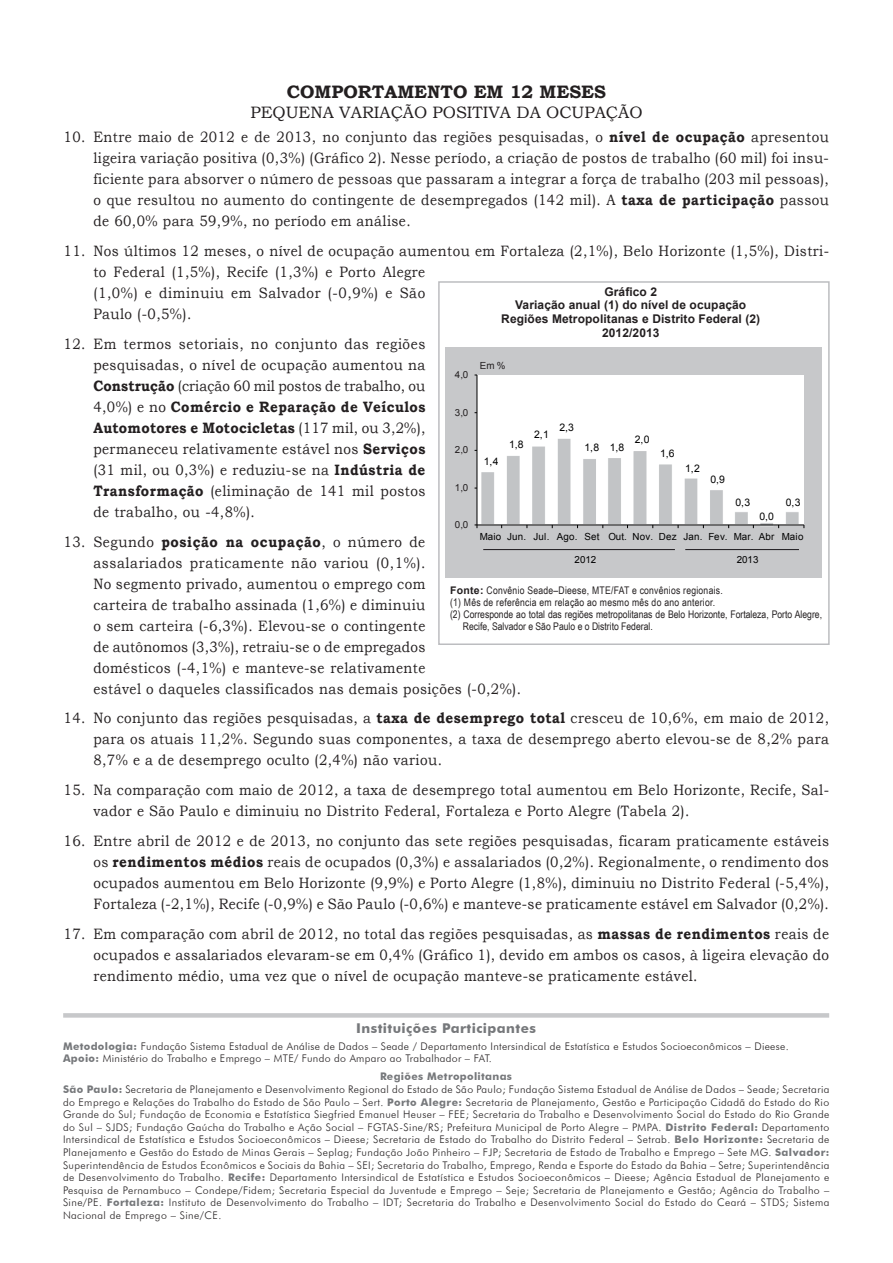
<style>
.page{position:relative;width:893px;height:1263px;background:#fff}
.page>*{position:absolute;margin:0;border:0;box-sizing:border-box;transform-origin:0 0}
.t1{font:700 18px "Bookman Old Style";color:#231f20}
.t2{font:16.5px "Bookman Old Style";color:#231f20}
.t3{font:15px/21px "Bookman Old Style";letter-spacing:.03em;color:#231f20;text-align:justify;scale:.9 1}
.t4{font:700 13.5px "Futura BT";letter-spacing:.03em;color:#76787b}
.t5{font:700 12px/13.6px "Arial";letter-spacing:.01em;color:#231f20;text-align:center}
.t6{font:300 10.5px/12.6px "Futura BT";letter-spacing:.04em;color:#231f20}
.t7{font:10.5px "Arial Narrow";color:#231f20}
.t8{font:10.5px "Arial Narrow";letter-spacing:.025em;color:#231f20}
.t9{font:10.35px "Arial";color:#000}
.t10{font:9.75px "Arial";letter-spacing:.015em;color:#000}
.t11{font:9.75px "Arial";color:#231f20}
.s1{font-weight:700}
.s2{font-weight:700;color:#76787b}
.s3{font-family:"Arial";font-weight:700}
</style>
<div class="page">
<div style="left:63px;top:1013px;width:766px;height:5px;background:#c7c8ca"></div>
<div style="left:446px;top:348px;width:376px;height:230px;background:#c7c8ca"></div>
<div style="left:438px;top:281px;width:392px;height:364px;border:2px solid #bcbdc0"></div>
<div style="left:477px;top:375px;width:327px;height:150px;background:#fff"></div>
<img style="left:481px;top:438px;width:318px;height:90px">
<hr style="left:477px;top:375px;width:1px;height:150px;background:#000">
<hr style="left:477px;top:525px;width:327px;height:1px;background:#000">
<hr style="left:483px;top:549px;width:192px;height:1px;background:#1b171b">
<hr style="left:685px;top:549px;width:114px;height:1px;background:#1b171b">
<p class="t1" style="left:287px;top:79px;width:321px">COMPORTAMENTO EM 12 MESES</p>
<p class="t2" style="left:250px;top:101px;width:394px">PEQUENA VARIAÇÃO POSITIVA DA OCUPAÇÃO</p>
<p class="t3" style="left:93px;top:126px;width:819px;text-indent:-30px">10. Entre maio de 2012 e de 2013, no conjunto das regiões pesquisadas, o <span class="s1">nível de ocupação</span> apresentou ligeira variação positiva (0,3%) (Gráfico 2). Nesse período, a criação de postos de trabalho (60 mil) foi insu&shy;ficiente para absorver o número de pessoas que passaram a integrar a força de trabalho (203 mil pessoas), o que resultou no aumento do contingente de desempregados (142 mil). A <span class="s1">taxa de participação</span> passou de 60,0% para 59,9%, no período em análise.</p>
<p class="t3" style="left:93px;top:240px;width:819px;text-align:left;text-indent:-30px">11. Nos últimos 12 meses, o nível de ocupação aumentou em Fortaleza (2,1%), Belo Horizonte (1,5%), Distri&shy;to Federal (1,5%), Recife (1,3%) e Porto Alegre<br>(1,0%) e diminuiu em Salvador (-0,9%) e São<br>Paulo (-0,5%).</p>
<p class="t3" style="left:93px;top:333px;width:370px;text-indent:-30px">12. Em termos setoriais, no conjunto das regiões pesquisadas, o nível de ocupação aumentou na <span class="s1">Construção</span> (criação 60 mil postos de trabalho, ou 4,0%) e no <span class="s1">Comércio e Reparação de Veículos Automotores e Motocicletas</span> (117 mil, ou 3,2%), permaneceu relativamente estável nos <span class="s1">Serviços </span>(31 mil, ou 0,3%) e reduziu-se na <span class="s1">Indústria de Transformação</span> (eliminação de 141 mil postos de trabalho, ou -4,8%).</p>
<p class="t3" style="left:93px;top:531px;width:477px;text-align:left;text-indent:-30px">13. Segundo <span class="s1">posição na ocupação</span>, o número de<br>assalariados praticamente não variou (0,1%).<br>No segmento privado, aumentou o emprego com<br>carteira de trabalho assinada (1,6%) e diminuiu<br>o sem carteira (-6,3%). Elevou-se o contingente<br>de autônomos (3,3%), retraiu-se o de empregados<br>domésticos (-4,1%) e manteve-se relativamente<br>estável o daqueles classificados nas demais posições (-0,2%).</p>
<p class="t3" style="left:93px;top:708px;width:819px;text-indent:-30px">14. No conjunto das regiões pesquisadas, a <span class="s1">taxa de desemprego total</span> cresceu de 10,6%, em maio de 2012, para os atuais 11,2%. Segundo suas componentes, a taxa de desemprego aberto elevou-se de 8,2% para 8,7% e a de desemprego oculto (2,4%) não variou.</p>
<p class="t3" style="left:93px;top:780px;width:819px;text-indent:-30px">15. Na comparação com maio de 2012, a taxa de desemprego total aumentou em Belo Horizonte, Recife, Sal&shy;vador e São Paulo e diminuiu no Distrito Federal, Fortaleza e Porto Alegre (Tabela 2).</p>
<p class="t3" style="left:93px;top:831px;width:819px;text-indent:-30px">16. Entre abril de 2012 e de 2013, no conjunto das sete regiões pesquisadas, ficaram praticamente estáveis os <span class="s1">rendimentos médios</span> reais de ocupados (0,3%) e assalariados (0,2%). Regionalmente, o rendimento dos ocupados aumentou em Belo Horizonte (9,9%) e Porto Alegre (1,8%), diminuiu no Distrito Federal (-5,4%), Fortaleza (-2,1%), Recife (-0,9%) e São Paulo (-0,6%) e manteve-se praticamente estável em Salvador (0,2%).</p>
<p class="t3" style="left:93px;top:924px;width:819px;text-indent:-30px">17. Em comparação com abril de 2012, no total das regiões pesquisadas, as <span class="s1">massas de rendimentos</span> reais de ocupados e assalariados elevaram-se em 0,4% (Gráfico 1), devido em ambos os casos, à ligeira elevação do rendimento médio, uma vez que o nível de ocupação manteve-se praticamente estável.</p>
<p class="t4" style="left:356px;top:1019px;width:181px">Instituições Participantes</p>
<p class="t6" style="left:63px;top:1039px;width:727px"><span class="s2">Metodologia:</span> Fundação Sistema Estadual de Análise de Dados – Seade / Departamento Intersindical de Estatística e Estudos Socioeconômicos – Dieese.<br><span class="s2">Apoio:</span> Ministério do Trabalho e Emprego – MTE/ Fundo do Amparo ao Trabalhador – FAT.</p>
<p class="t6" style="left:63px;top:1070px;width:768px;text-indent:317px"><span class="s2">Regiões Metropolitanas<br>São Paulo:</span> Secretaria de Planejamento e Desenvolvimento Regional do Estado de São Paulo; Fundação Sistema Estadual de Análise de Dados – Seade; Secretaria do Emprego e Relações do Trabalho do Estado de São Paulo – Sert. <span class="s2">Porto Alegre:</span> Secretaria de Planejamento, Gestão e Participação Cidadã do Estado do Rio Grande do Sul; Fundação de Economia e Estatística Siegfried Emanuel Heuser – FEE; Secretaria do Trabalho e Desenvolvimento Social do Estado do Rio Grande do Sul – SJDS; Fundação Gaúcha do Trabalho e Ação Social – FGTAS-Sine/RS; Prefeitura Municipal de Porto Alegre – PMPA. <span class="s2">Distrito Federal:</span> Departamento Intersindical de Estatística e Estudos Socioeconômicos – Dieese; Secretaria de Estado do Trabalho do Distrito Federal – Setrab. <span class="s2">Belo Horizonte:</span> Secretaria de Planejamento e Gestão do Estado de Minas Gerais – Seplag; Fundação João Pinheiro – FJP; Secretaria de Estado de Trabalho e Emprego – Sete MG. <span class="s2">Salvador:<br></span>Superintendência de Estudos Econômicos e Sociais da Bahia – SEI; Secretaria do Trabalho, Emprego, Renda e Esporte do Estado da Bahia – Setre; Superintendência de Desenvolvimento do Trabalho. <span class="s2">Recife:</span> Departamento Intersindical de Estatística e Estudos Socioeconômicos – Dieese; Agência Estadual de Planejamento e Pesquisa de Pernambuco – Condepe/Fidem; Secretaria Especial da Juventude e Emprego – Seje; Secretaria de Planejamento e Gestão; Agência do Trabalho – Sine/PE. <span class="s2">Fortaleza:</span> Instituto de Desenvolvimento do Trabalho – IDT; Secretaria do Trabalho e Desenvolvimento Social do Estado do Ceará – STDS; Sistema Nacional de Emprego – Sine/CE.</p>
<p class="t5" style="left:501px;top:285px;width:260px">Gráfico 2<br>Variação anual (1) do nível de ocupação<br>Regiões Metropolitanas e Distrito Federal (2)<br>2012/2013</p>
<p class="t11" style="left:480px;top:359px;width:28px">Em%</p>
<p class="t11" style="left:455px;top:369px;width:15px">4,0</p>
<p class="t11" style="left:455px;top:406px;width:15px">3,0</p>
<p class="t9" style="left:559px;top:420px;width:16px">2,3</p>
<p class="t9" style="left:534px;top:428px;width:16px">2,1</p>
<p class="t9" style="left:635px;top:433px;width:16px">2,0</p>
<p class="t9" style="left:509px;top:438px;width:16px">1,8</p>
<p class="t9" style="left:585px;top:440px;width:41px">1,8 1,8</p>
<p class="t11" style="left:455px;top:444px;width:15px">2,0</p>
<p class="t9" style="left:660px;top:447px;width:16px">1,6</p>
<p class="t9" style="left:484px;top:455px;width:16px">1,4</p>
<p class="t9" style="left:685px;top:461px;width:16px">1,2</p>
<p class="t9" style="left:710px;top:473px;width:16px">0,9</p>
<p class="t11" style="left:455px;top:481px;width:15px">1,0</p>
<p class="t9" style="left:736px;top:495px;width:16px">0,3</p>
<p class="t9" style="left:786px;top:495px;width:16px">0,3</p>
<p class="t9" style="left:759px;top:509px;width:16px">0,0</p>
<p class="t11" style="left:455px;top:518px;width:15px">0,0</p>
<p class="t10" style="left:480px;top:530px;width:325px">Maio Jun. Jul. Ago. Set Out. Nov. Dez Jan. Fev. Mar. Abr Maio</p>
<p class="t10" style="left:575px;top:553px;width:23px">2012</p>
<p class="t10" style="left:737px;top:553px;width:23px">2013</p>
<p class="t8" style="left:450px;top:583px;width:274px"><span class="s3">Fonte:</span> Convênio Seade–Dieese, MTE/FAT e convênios regionais.</p>
<p class="t8" style="left:450px;top:595px;width:267px">(1) Mês de referência em relação ao mesmo mês do ano anterior.</p>
<p class="t7" style="left:450px;top:607px;width:373px">(2) Corresponde ao total das regiões metropolitanas de Belo Horizonte, Fortaleza, Porto Alegre,</p>
<p class="t7" style="left:463px;top:619px;width:191px">Recife, Salvador e São Paulo e o Distrito Federal.</p>
</div>
